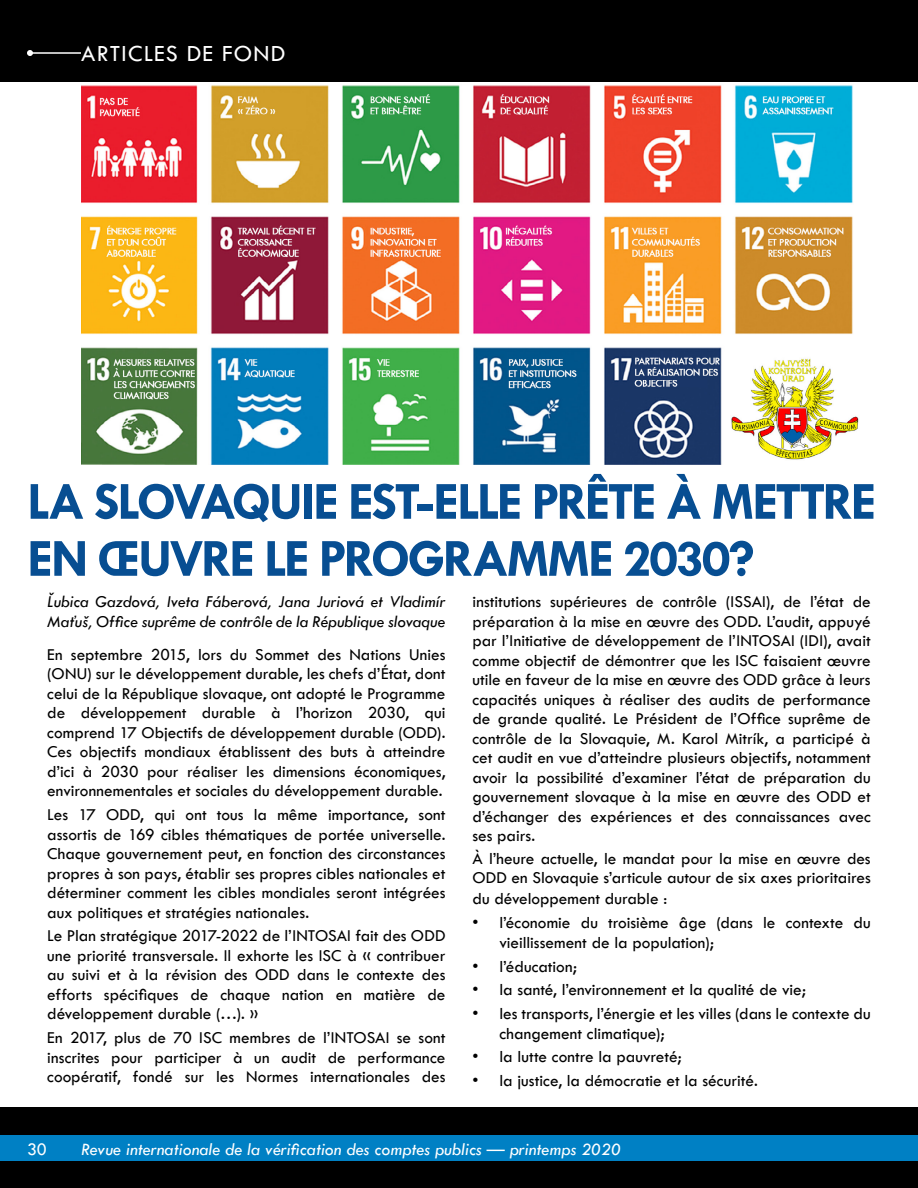
<style>
.page{position:relative;width:918px;height:1188px;background:#fff}
.page>*{position:absolute;margin:0;border:0;box-sizing:border-box;transform-origin:0 0}
.t1{font:700 54px/57px "Tw Cen";letter-spacing:-.045em;color:#074e92}
.t2{font:24px "Tw Cen";letter-spacing:.05em;color:#fff}
.t3{font:italic 18px "Tw Cen";color:#fff}
.t4{font:18px "Tw Cen";color:#fff}
.t5{font:17.25px/19.5px "Tw Cen";color:#000;text-align:justify}
.t6{font:italic 17.25px/19.5px "Tw Cen";color:#000}
</style>
<div class="page">
<img style="left:81px;top:81px;width:783px;height:383px">
<div style="left:0;top:1107px;width:918px;height:81px;background:#000"></div>
<div style="left:0;top:1135px;width:918px;height:26px;background:#0080c4"></div>
<div style="left:0;top:0;width:918px;height:81px;background:#000"></div>
<hr style="left:30px;top:52px;width:51px;height:2px;background:#fff">
<svg style="left:27px;top:50px;width:6px;height:6px"></svg>
<h2 class="t2" style="left:81px;top:39px;width:206px">ARTICLES DE FOND</h2>
<h1 class="t1" style="left:27px;top:472px;width:851px">LA SLOVAQUIE EST-ELLE PRÊTE À METTRE<br>EN ŒUVRE LE PROGRAMME 2030?</h1>
<p class="t6" style="left:47px;top:592px;width:400px">Ľubica Gazdová, Iveta Fáberová, Jana Juriová et Vladimír<br>Maťuš, Office suprême de contrôle de la République slovaque</p>
<p class="t5" style="left:47px;top:645px;width:400px">En septembre 2015, lors du Sommet des Nations Unies (ONU) sur le développement durable, les chefs d’État, dont celui de la République slovaque, ont adopté le Programme de développement durable à l’horizon 2030, qui comprend 17 Objectifs de développement durable (ODD).<br>Ces objectifs mondiaux établissent des buts à atteindre d’ici à 2030 pour réaliser les dimensions économiques, environnementales et sociales du développement durable.</p>
<p class="t5" style="left:47px;top:805px;width:400px">Les 17 ODD, qui ont tous la même importance, sont assortis de 169 cibles thématiques de portée universelle.<br>Chaque gouvernement peut, en fonction des circonstances propres à son pays, établir ses propres cibles nationales et déterminer comment les cibles mondiales seront intégrées aux politiques et stratégies nationales.</p>
<p class="t5" style="left:47px;top:926px;width:400px">Le Plan stratégique 2017-2022 de l’INTOSAI fait des ODD une priorité transversale. Il exhorte les ISC à « contribuer au suivi et à la révision des ODD dans le contexte des efforts spécifiques de chaque nation en matière de développement durable (…). »</p>
<p class="t5" style="left:47px;top:1028px;width:400px">En 2017, plus de 70 ISC membres de l’INTOSAI se sont inscrites pour participer à un audit de performance coopératif, fondé sur les Normes internationales des</p>
<p class="t5" style="left:472px;top:592px;width:400px">institutions supérieures de contrôle (ISSAI), de l’état de préparation à la mise en œuvre des ODD. L’audit, appuyé par l’Initiative de développement de l’INTOSAI (IDI), avait comme objectif de démontrer que les ISC faisaient œuvre utile en faveur de la mise en œuvre des ODD grâce à leurs capacités uniques à réaliser des audits de performance de grande qualité. Le Président de l’Office suprême de contrôle de la Slovaquie, M. Karol Mitrík, a participé à cet audit en vue d’atteindre plusieurs objectifs, notamment avoir la possibilité d’examiner l’état de préparation du gouvernement slovaque à la mise en œuvre des ODD et d’échanger des expériences et des connaissances avec ses pairs.</p>
<p class="t5" style="left:472px;top:848px;width:400px;line-height:20.2px">À l’heure actuelle, le mandat pour la mise en œuvre des ODD en Slovaquie s’articule autour de six axes prioritaires du développement durable :</p>
<p class="t5" style="left:499px;top:913px;width:373px;text-indent:-27px">• l’économie du troisième âge (dans le contexte du vieillissement de la population);</p>
<p class="t5" style="left:472px;top:956px;width:106px">• l’éducation;</p>
<p class="t5" style="left:472px;top:980px;width:335px">• la santé, l’environnement et la qualité de vie;</p>
<p class="t5" style="left:499px;top:1004px;width:373px;text-indent:-27px">• les transports, l’énergie et les villes (dans le contexte du changement climatique);</p>
<p class="t5" style="left:472px;top:1047px;width:211px">• la lutte contre la pauvreté;</p>
<p class="t5" style="left:472px;top:1071px;width:287px">• la justice, la démocratie et la sécurité.</p>
<p class="t4" style="left:27px;top:1139px;width:21px">30</p>
<p class="t3" style="left:81px;top:1139px;width:542px">Revue internationale de la vérification des comptes publics — printemps 2020</p>
</div>
